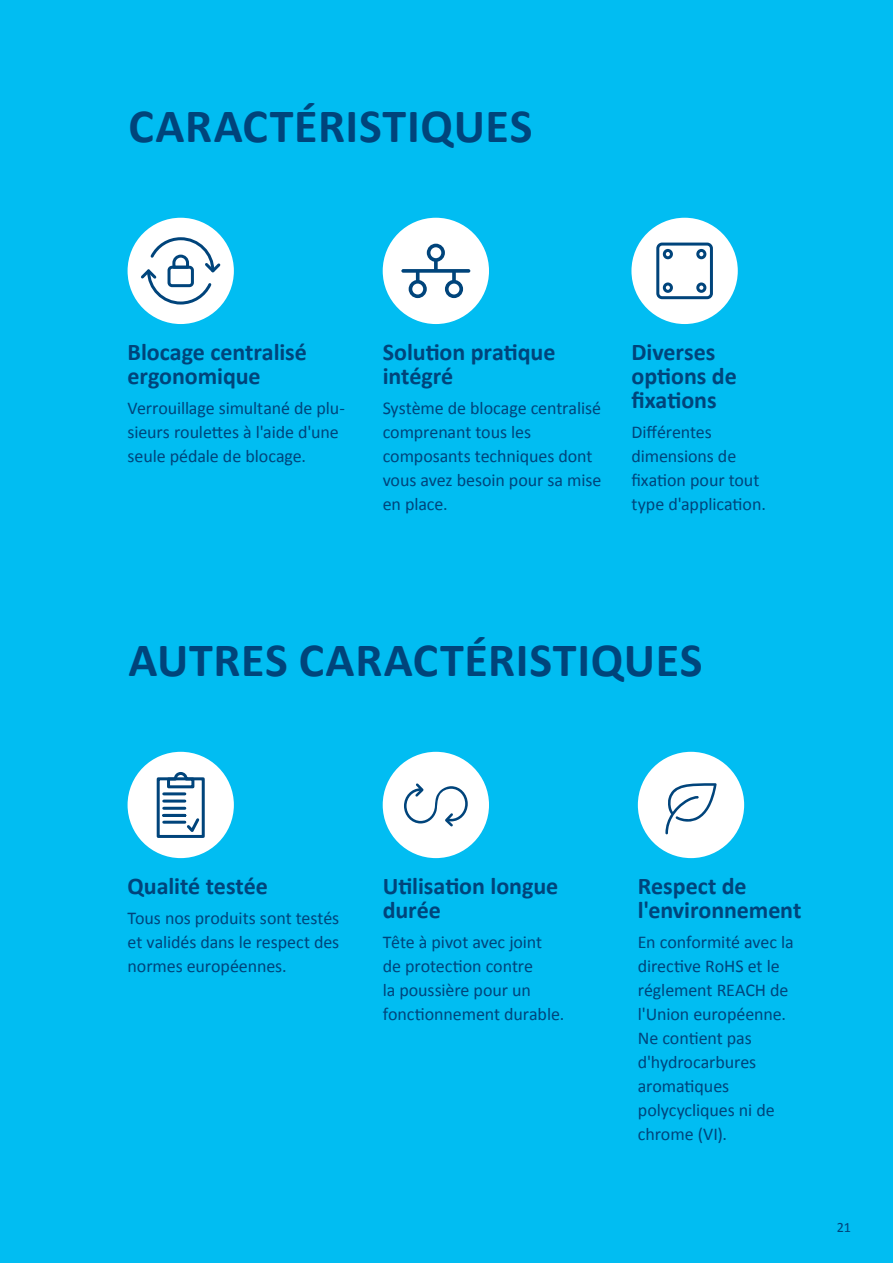
<style>
.page{position:relative;width:893px;height:1263px;background:#01bdf2}
.page>*{position:absolute;margin:0;border:0;box-sizing:border-box;transform-origin:0 0}
.Headline{font:700 48px "Calibri";letter-spacing:.015em;color:#00447b}
.Table_Solution___Hea{font:700 24px/24px "Calibri";letter-spacing:-.005em;color:#00447b}
.Introduction__Soluti{font:18px/24px "Calibri";letter-spacing:-.005em;color:#00447b}
.Table_Solution___Hea-2{font:18px/24px "Calibri";letter-spacing:-.005em;color:#00447b}
.t1{font:14.25px "Calibri";color:#00447b}
</style>
<div class="page">
<div style="left:128px;top:218px;width:106px;height:106px;background:#fff;border-radius:50%"></div>
<svg style="left:138px;top:236px;width:85px;height:70px"></svg>
<div style="left:383px;top:218px;width:106px;height:106px;background:#fff;border-radius:50%"></div>
<svg style="left:401px;top:244px;width:69px;height:54px"></svg>
<div style="left:631px;top:218px;width:107px;height:106px;background:#fff;border-radius:50%"></div>
<div style="left:663px;top:249px;width:10px;height:10px;border:3px solid #00447b;border-radius:50%"></div>
<div style="left:663px;top:282px;width:10px;height:11px;border:3px solid #00447b;border-radius:50%"></div>
<div style="left:696px;top:249px;width:10px;height:10px;border:3px solid #00447b;border-radius:50%"></div>
<div style="left:696px;top:282px;width:10px;height:11px;border:3px solid #00447b;border-radius:50%"></div>
<div style="left:656px;top:243px;width:57px;height:56px;border:3px solid #00447b;border-radius:4px"></div>
<div style="left:128px;top:752px;width:106px;height:106px;background:#fff;border-radius:50%"></div>
<div style="left:157px;top:777px;width:48px;height:61px;border:3px solid #00447b"></div>
<hr style="left:164px;top:792px;width:21px;height:3px;background:#00447b">
<hr style="left:164px;top:799px;width:21px;height:3px;background:#00447b">
<hr style="left:164px;top:807px;width:21px;height:3px;background:#00447b">
<hr style="left:164px;top:814px;width:21px;height:3px;background:#00447b">
<hr style="left:164px;top:821px;width:21px;height:3px;background:#00447b">
<svg style="left:166px;top:772px;width:30px;height:17px"></svg>
<svg style="left:184px;top:816px;width:18px;height:20px"></svg>
<div style="left:383px;top:752px;width:106px;height:106px;background:#fff;border-radius:50%"></div>
<svg style="left:404px;top:783px;width:64px;height:44px"></svg>
<div style="left:638px;top:752px;width:106px;height:106px;background:#fff;border-radius:50%"></div>
<svg style="left:665px;top:783px;width:52px;height:51px"></svg>
<p class="Headline" style="left:128px;top:92px;width:405px">CARACTÉRISTIQUES</p>
<p class="Table_Solution___Hea" style="left:128px;top:339px;width:181px">Blocage centralisé ergonomique</p>
<p class="Introduction__Soluti" style="left:128px;top:396px;width:219px">Verrouillage simultané de plu&shy;sieurs roulettes à l'aide d'une seule pédale de blocage.</p>
<p class="Table_Solution___Hea" style="left:383px;top:339px;width:174px">Solution pratique intégré</p>
<p class="Table_Solution___Hea-2" style="left:383px;top:396px;width:220px">Système de blocage centralisé comprenant tous les composants techniques dont vous avez besoin pour sa mise en place.</p>
<p class="Table_Solution___Hea" style="left:631px;top:339px;width:107px">Diverses options de fixations</p>
<p class="Introduction__Soluti" style="left:631px;top:420px;width:136px">Différentes dimensions de fixation pour tout type d'application.</p>
<p class="Headline" style="left:128px;top:626px;width:576px">AUTRES CARACTÉRISTIQUES</p>
<p class="Table_Solution___Hea" style="left:128px;top:873px;width:142px">Qualité testée</p>
<p class="Introduction__Soluti" style="left:128px;top:906px;width:213px;text-align:justify">Tous nos produits sont testés et validés dans le respect des normes européennes.</p>
<p class="Table_Solution___Hea" style="left:383px;top:873px;width:177px">Utilisation longue durée</p>
<p class="Introduction__Soluti" style="left:383px;top:930px;width:183px">Tête à pivot avec joint de protection contre<br>la poussière pour un fonctionnement durable.</p>
<p class="Table_Solution___Hea" style="left:638px;top:873px;width:165px">Respect de l'environnement</p>
<p class="Introduction__Soluti" style="left:638px;top:930px;width:157px">En conformité avec la directive RoHS et le réglement REACH de l'Union européenne.<br>Ne contient pas d'hydrocarbures aromatiques polycycliques ni de chrome (VI).</p>
<p class="t1" style="left:837px;top:1217px;width:16px">21</p>
</div>
